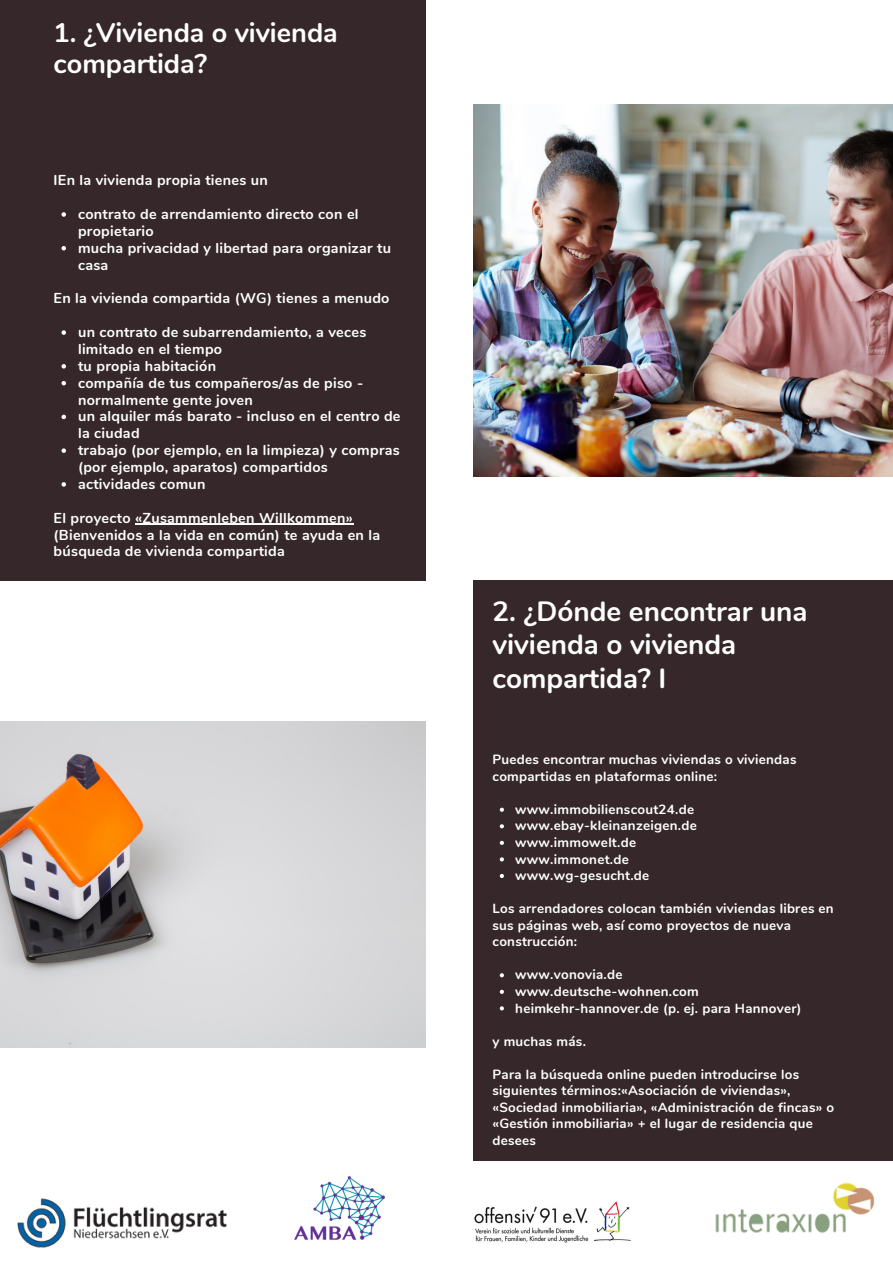
<style>
.page{position:relative;width:893px;height:1264px;background:#fff}
.page>*{position:absolute;margin:0;border:0;box-sizing:border-box;transform-origin:0 0}
.t1{font:700 42.9px "Nunito";color:#fff}
.t2{font:700 27.9px/33.2px "Nunito";color:#fff}
.t3{font:700 27px/31.8px "Nunito";color:#fff}
.t4{font:300 21px "Montserrat";letter-spacing:.02em;color:#fff}
.t5{font:700 14.4px/16.8px "Nunito";letter-spacing:.02em;color:#fff}
.t6{font:700 13.35px/16.5px "Nunito";letter-spacing:.02em;color:#fff}
</style>
<div class="page">
<div style="left:0;top:7px;width:425px;height:566px;background:#36282a"></div>
<div style="left:0;top:563px;width:425px;height:17px;background:#36282a"></div>
<div style="left:0;top:0;width:425px;height:17px;background:#36282a"></div>
<img style="left:473px;top:104px;width:419px;height:372px">
<img style="left:0;top:721px;width:425px;height:326px">
<svg style="left:61px;top:212px;width:5px;height:5px"></svg>
<svg style="left:61px;top:246px;width:5px;height:4px"></svg>
<svg style="left:61px;top:330px;width:5px;height:5px"></svg>
<svg style="left:61px;top:364px;width:5px;height:4px"></svg>
<svg style="left:61px;top:381px;width:5px;height:4px"></svg>
<svg style="left:61px;top:414px;width:5px;height:5px"></svg>
<svg style="left:61px;top:448px;width:5px;height:5px"></svg>
<svg style="left:61px;top:482px;width:5px;height:4px"></svg>
<hr style="left:135px;top:524px;width:218px;height:1px;background:#fff">
<div style="left:473px;top:586px;width:419px;height:567px;background:#36282a"></div>
<div style="left:473px;top:1143px;width:419px;height:17px;background:#36282a"></div>
<div style="left:473px;top:580px;width:419px;height:17px;background:#36282a"></div>
<img style="left:715px;top:1182px;width:159px;height:51px">
<svg style="left:499px;top:807px;width:5px;height:4px"></svg>
<svg style="left:499px;top:824px;width:5px;height:4px"></svg>
<svg style="left:499px;top:840px;width:5px;height:5px"></svg>
<svg style="left:499px;top:857px;width:5px;height:4px"></svg>
<svg style="left:499px;top:873px;width:5px;height:5px"></svg>
<svg style="left:499px;top:973px;width:5px;height:4px"></svg>
<svg style="left:499px;top:989px;width:5px;height:4px"></svg>
<svg style="left:499px;top:1006px;width:5px;height:4px"></svg>
<img style="left:474px;top:1201px;width:157px;height:42px">
<img style="left:18px;top:1198px;width:209px;height:50px">
<img style="left:294px;top:1176px;width:91px;height:64px">
<h3 class="t3" style="left:54px;top:17px;width:286px">1. ¿Vivienda o vivienda compartida?</h3>
<p class="t5" style="left:54px;top:172px;width:216px">IEn la vivienda propia tienes un</p>
<p class="t5" style="left:78px;top:206px;width:314px">contrato de arrendamiento directo con el propietario<br>mucha privacidad y libertad para organizar tu casa</p>
<p class="t5" style="left:54px;top:290px;width:337px">En la vivienda compartida (WG) tienes a menudo</p>
<p class="t5" style="left:78px;top:324px;width:324px">un contrato de subarrendamiento, a veces limitado en el tiempo<br>tu propia habitación<br>compañía de tus compañeros/as de piso - normalmente gente joven<br>un alquiler más barato - incluso en el centro de la ciudad<br>trabajo (por ejemplo, en la limpieza) y compras (por ejemplo, aparatos) compartidos actividades comun</p>
<p class="t5" style="left:54px;top:509px;width:328px">El proyecto «Zusammenleben Willkommen» (Bienvenidos a la vida en común) te ayuda en la búsqueda de vivienda compartida</p>
<h2 class="t2" style="left:492px;top:595px;width:316px">2. ¿Dónde encontrar una vivienda o vivienda compartida? I</h2>
<p class="t6" style="left:492px;top:751px;width:305px">Puedes encontrar muchas viviendas o viviendas compartidas en plataformas online:</p>
<h1 class="t1" style="left:489px;top:752px;width:313px">eine Wohnung?</h1>
<p class="t6" style="left:515px;top:801px;width:183px">www.immobilienscout24.de www.ebay-kleinanzeigen.de www.immowelt.de www.immonet.de www.wg-gesucht.de</p>
<p class="t6" style="left:492px;top:900px;width:343px">Los arrendadores colocan también viviendas libres en sus páginas web, así como proyectos de nueva construcción:</p>
<h3 class="t4" style="left:489px;top:898px;width:298px">wfmqäopwmfowmfoqwmü</h3>
<p class="t6" style="left:515px;top:966px;width:288px">www.vonovia.de www.deutsche-wohnen.com heimkehr-hannover.de (p. ej. para Hannover)</p>
<p class="t6" style="left:492px;top:1032px;width:95px">y muchas más.</p>
<p class="t6" style="left:492px;top:1066px;width:343px">Para la búsqueda online pueden introducirse los siguientes términos:«Asociación de viviendas», «Sociedad inmobiliaria», «Administración de fincas» o «Gestión inmobiliaria» + el lugar de residencia que desees</p>
</div>
